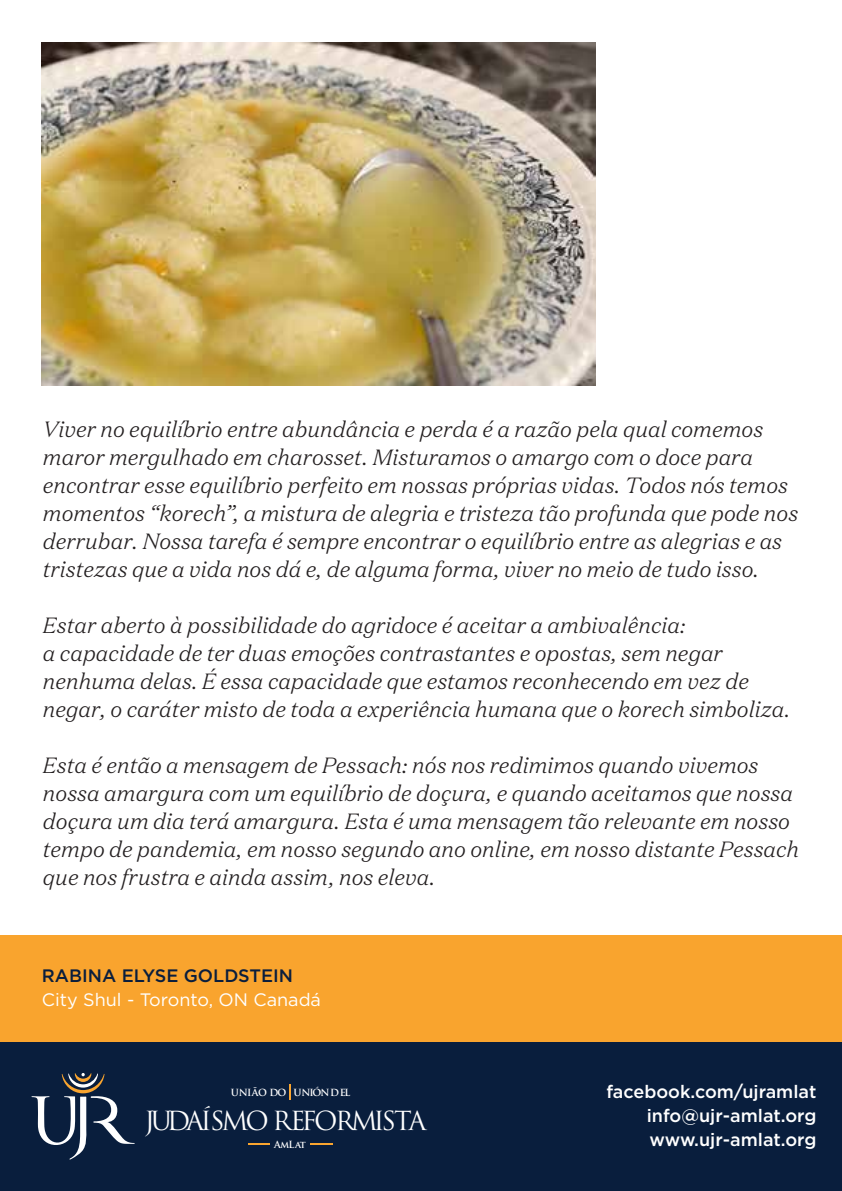
<style>
.page{position:relative;width:842px;height:1191px;background:#fff}
.page>*{position:absolute;margin:0;border:0;box-sizing:border-box;transform-origin:0 0}
.t1{font:25.6px "Trajan Pro";letter-spacing:-.13em;color:#fff}
.t2{font:italic 300 22px/28px "Domaine Text";color:#231f20}
.t3{font:500 18px/24px "Gotham";color:#fff;text-align:justify}
.t4{font:18px "Gotham";color:#fff}
.t5{font:500 18px "Gotham";color:#0a1e3d}
.t6{font:700 9.6px "Trajan Pro";letter-spacing:-.09em;color:#fff}
</style>
<div class="page">
<div style="left:0;top:1041px;width:842px;height:150px;background:#091e3d"></div>
<svg style="left:32px;top:1073px;width:103px;height:86px"></svg>
<svg style="left:289px;top:1084px;width:2px;height:16px"></svg>
<svg style="left:248px;top:1143px;width:22px;height:1px"></svg>
<svg style="left:310px;top:1143px;width:22px;height:1px"></svg>
<div style="left:0;top:934px;width:842px;height:107px;background:#f9a42e"></div>
<img style="left:42px;top:43px;width:553px;height:342px">
<p class="t2" style="left:43px;top:415px;width:757px">Viver no equilíbrio entre abundância e perda é a razão pela qual comemos maror mergulhado em charosset. Misturamos o amargo com o doce para encontrar esse equilíbrio perfeito em nossas próprias vidas. Todos nós temos momentos “korech”, a mistura de alegria e tristeza tão profunda que pode nos derrubar. Nossa tarefa é sempre encontrar o equilíbrio entre as alegrias e as tristezas que a vida nos dá e, de alguma forma, viver no meio de tudo isso.</p>
<p class="t2" style="left:43px;top:611px;width:749px">Estar aberto à possibilidade do agridoce é aceitar a ambivalência:<br>a capacidade de ter duas emoções contrastantes e opostas, sem negar nenhuma delas. É essa capacidade que estamos reconhecendo em vez de negar, o caráter misto de toda a experiência humana que o korech simboliza.</p>
<p class="t2" style="left:43px;top:751px;width:758px">Esta é então a mensagem de Pessach: nós nos redimimos quando vivemos nossa amargura com um equilíbrio de doçura, e quando aceitamos que nossa doçura um dia terá amargura. Esta é uma mensagem tão relevante em nosso tempo de pandemia, em nosso segundo ano online, em nosso distante Pessach que nos frustra e ainda assim, nos eleva.</p>
<p class="t5" style="left:42px;top:963px;width:253px">RABINA ELYSE GOLDSTEIN</p>
<p class="t4" style="left:42px;top:987px;width:281px">City Shul - Toronto, ON Canadá</p>
<p class="t6" style="left:231px;top:1087px;width:121px">UNIÃO DO UNIÓN DEL</p>
<p class="t1" style="left:145px;top:1104px;width:283px">JUDAÍSMO REFORMISTA</p>
<p class="t6" style="left:274px;top:1138px;width:33px">AmLat</p>
<p class="t3" style="left:647px;top:1079px;width:171px;text-indent:-40px">facebook.com/ujramlat info@ujr-amlat.org www.ujr-amlat.org</p>
</div>
